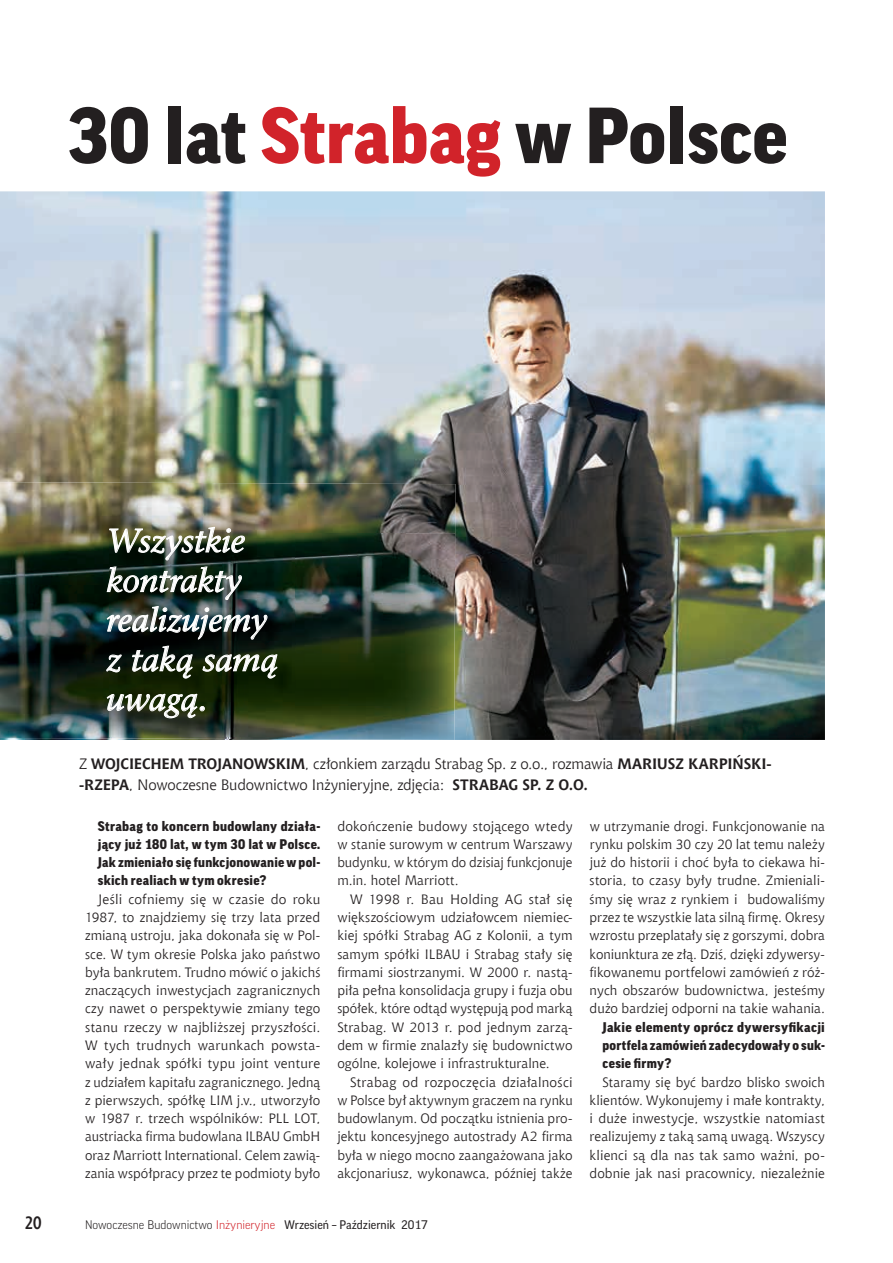
<style>
.page{position:relative;width:893px;height:1263px;background:#fff}
.page>*{position:absolute;margin:0;border:0;box-sizing:border-box;transform-origin:0 0}
.t1{font:900 76.5px "Good Pro";color:#231f20}
.t2{font:italic 33px/39.6px "Classic EFN";letter-spacing:-.005em;color:#fff}
.t3{font:700 18px "Aerton Cnd EFN";color:#231f20}
.t4{font:15px/21px "Chianti EU";letter-spacing:-.01em;color:#231f20}
.t5{font:13.5px/18.3px "Chianti EU";letter-spacing:.005em;color:#231f20;text-align:justify}
.t6{font:900 13.5px/18.3px "Good Pro";letter-spacing:.02em;color:#231f20;text-align:justify}
.t7{font:12px "Good Pro";color:#231f20}
.s1{color:#d1232a}
.s2{font-weight:700}
.s3{font-weight:300}
.s4{font-weight:300;color:#d1232a}
</style>
<div class="page">
<img style="left:0;top:191px;width:825px;height:549px">
<img style="left:0;top:482px;width:152px;height:103px">
<img style="left:152px;top:483px;width:303px;height:50px">
<img style="left:295px;top:533px;width:110px;height:104px">
<img style="left:405px;top:533px;width:50px;height:207px">
<img style="left:0;top:585px;width:110px;height:103px">
<img style="left:253px;top:637px;width:152px;height:103px">
<img style="left:0;top:688px;width:253px;height:51px">
<img style="left:110px;top:530px;width:185px;height:206px">
<img style="left:107px;top:527px;width:138px;height:73px">
<img style="left:106px;top:606px;width:172px;height:73px">
<svg style="left:107px;top:690px;width:98px;height:28px;background:#505b46"></svg>
<h1 class="t1" style="left:68px;top:93px;width:722px">30 lat <span class="s1">Strabag</span> w Polsce</h1>
<h2 class="t2" style="left:106px;top:521px;width:173px">Wszystkie kontrakty realizujemy z taką samą uwagą.</h2>
<p class="t4" style="left:79px;top:753px;width:694px">Z <span class="s2">WOJCIECHEM TROJANOWSKIM</span>, członkiem zarządu Strabag Sp. z o.o., rozmawia <span class="s2">MARIUSZ KARPIŃSKI--RZEPA</span>, Nowoczesne Budownictwo Inżynieryjne, zdjęcia: <span class="s2">STRABAG SP. Z O.O.</span></p>
<p class="t6" style="left:98px;top:816px;width:224px">Strabag to koncern budowlany działa&shy;jący już 180 lat, w tym 30 lat w Polsce.<br>Jak zmieniało się funkcjonowanie w pol&shy;skich realiach w tym okresie?</p>
<p class="t5" style="left:85px;top:890px;width:237px;text-indent:13px">Jeśli cofniemy się w czasie do roku 1987, to znajdziemy się trzy lata przed zmianą ustroju, jaka dokonała się w Pol&shy;sce. W tym okresie Polska jako państwo była bankrutem. Trudno mówić o jakichś znaczących inwestycjach zagranicznych czy nawet o perspektywie zmiany tego stanu rzeczy w najbliższej przyszłości.<br>W tych trudnych warunkach powsta&shy;wały jednak spółki typu joint venture z udziałem kapitału zagranicznego. Jedną z pierwszych, spółkę LIM j.v., utworzyło w 1987 r. trzech wspólników: PLL LOT, austriacka firma budowlana ILBAU GmbH oraz Marriott International. Celem zawią&shy;zania współpracy przez te podmioty było</p>
<p class="t5" style="left:337px;top:816px;width:237px">dokończenie budowy stojącego wtedy w stanie surowym w centrum Warszawy budynku, w którym do dzisiaj funkcjonuje m.in. hotel Marriott.</p>
<p class="t5" style="left:337px;top:890px;width:237px;text-indent:13px">W 1998 r. Bau Holding AG stał się większościowym udziałowcem niemiec&shy;kiej spółki Strabag AG z Kolonii, a tym samym spółki ILBAU i Strabag stały się firmami siostrzanymi. W 2000 r. nastą&shy;piła pełna konsolidacja grupy i fuzja obu spółek, które odtąd występują pod marką Strabag. W 2013 r. pod jednym zarzą&shy;dem w firmie znalazły się budownictwo ogólne, kolejowe i infrastrukturalne.</p>
<p class="t5" style="left:337px;top:1072px;width:237px;text-indent:13px">Strabag od rozpoczęcia działalności w Polsce był aktywnym graczem na rynku budowlanym. Od początku istnienia pro&shy;jektu koncesyjnego autostrady A2 firma była w niego mocno zaangażowana jako akcjonariusz, wykonawca, później także</p>
<h3 class="t3" style="left:25px;top:1212px;width:18px">20</h3>
<p class="t7" style="left:85px;top:1218px;width:344px"><span class="s3">Nowoczesne Budownictwo</span> <span class="s4">Inżynieryjne</span> Wrzesień – Październik 2017</p>
<p class="t5" style="left:590px;top:816px;width:237px">w utrzymanie drogi. Funkcjonowanie na rynku polskim 30 czy 20 lat temu należy już do historii i choć była to ciekawa hi&shy;storia, to czasy były trudne. Zmieniali&shy;śmy się wraz z rynkiem i budowaliśmy przez te wszystkie lata silną firmę. Okresy wzrostu przeplatały się z gorszymi, dobra koniunktura ze złą. Dziś, dzięki zdywersy&shy;fikowanemu portfelowi zamówień z róż&shy;nych obszarów budownictwa, jesteśmy dużo bardziej odporni na takie wahania.</p>
<p class="t6" style="left:602px;top:1018px;width:224px">Jakie elementy oprócz dywersyfikacji portfela zamówień zadecydowały o suk&shy;cesie firmy?</p>
<p class="t5" style="left:590px;top:1072px;width:237px;text-indent:13px">Staramy się być bardzo blisko swoich klientów. Wykonujemy i małe kontrakty, i duże inwestycje, wszystkie natomiast realizujemy z taką samą uwagą. Wszyscy klienci są dla nas tak samo ważni, po&shy;dobnie jak nasi pracownicy, niezależnie</p>
</div>
